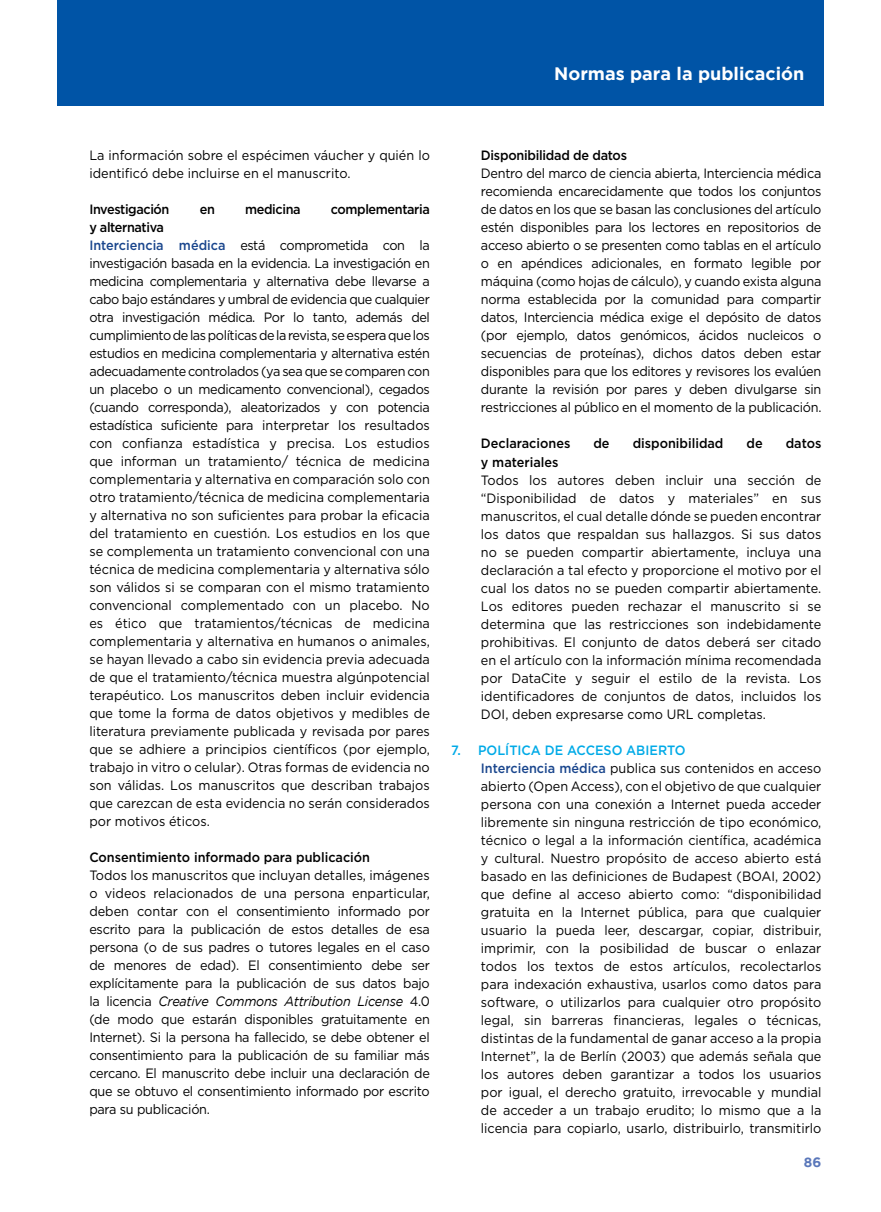
<style>
.page{position:relative;width:881px;height:1212px;background:#fff}
.page>*{position:absolute;margin:0;border:0;box-sizing:border-box;transform-origin:0 0}
.t1{font:700 18px "Gotham";color:#fff}
.t2{font:13.5px/18px "Gotham";color:#000;scale:.94 1}
.t3{font:500 13.5px "Gotham";color:#000;scale:.94 1}
.t4{font:500 13.5px "Gotham";letter-spacing:-.03em;color:#000;scale:.94 1}
.t5{font:500 13.5px "Gotham";letter-spacing:-.02em;color:#000;scale:.94 1}
.t6{font:700 13.5px "Gotham";color:#5a77ba}
.s1{font-weight:500}
.s2{font-weight:500;color:#1a468d}
.s3{font-style:italic}
.s4{font-weight:500;color:#00aae7}
</style>
<div class="page">
<div style="left:57px;top:0;width:766px;height:106px;background:#0054a6"></div>
<h1 class="t1" style="left:554px;top:63px;width:251px">Normas para la publicación</h1>
<p class="t2" style="left:89px;top:146px;width:363px">La información sobre el espécimen váucher y quién lo identificó debe incluirse en el manuscrito.</p>
<p class="t4" style="left:89px;top:200px;width:87px">Investigación</p>
<p class="t3" style="left:200px;top:200px;width:18px">en</p>
<p class="t4" style="left:245px;top:200px;width:60px">medicina</p>
<p class="t4" style="left:331px;top:200px;width:107px">complementaria</p>
<p class="t2" style="left:89px;top:218px;width:363px"><span class="s1">y alternativa<br></span><span class="s2">Interciencia médica</span> está comprometida con la investigación basada en la evidencia. La investigación en medicina complementaria y alternativa debe llevarse a cabo bajo estándares y umbral de evidencia que cualquier otra investigación médica. Por lo tanto, además del cumplimiento de las políticas de la revista, se espera que los estudios en medicina complementaria y alternativa estén adecuadamente controlados (ya sea que se comparen con un placebo o un medicamento convencional), cegados (cuando corresponda), aleatorizados y con potencia estadística suficiente para interpretar los resultados con confianza estadística y precisa. Los estudios que informan un tratamiento/ técnica de medicina complementaria y alternativa en comparación solo con otro tratamiento/técnica de medicina complementaria y alternativa no son suficientes para probar la eficacia del tratamiento en cuestión. Los estudios en los que se complementa un tratamiento convencional con una técnica de medicina complementaria y alternativa sólo son válidos si se comparan con el mismo tratamiento convencional complementado con un placebo. No es ético que tratamientos/técnicas de medicina complementaria y alternativa en humanos o animales, se hayan llevado a cabo sin evidencia previa adecuada de que el tratamiento/técnica muestra algúnpotencial terapéutico. Los manuscritos deben incluir evidencia que tome la forma de datos objetivos y medibles de literatura previamente publicada y revisada por pares que se adhiere a principios científicos (por ejemplo, trabajo in vitro o celular). Otras formas de evidencia no son válidas. Los manuscritos que describan trabajos que carezcan de esta evidencia no serán considerados por motivos éticos.</p>
<p class="t3" style="left:89px;top:848px;width:300px">Consentimiento informado para publicación</p>
<p class="t2" style="left:89px;top:865px;width:363px;text-align:justify">Todos los manuscritos que incluyan detalles, imágenes o videos relacionados de una persona enparticular, deben contar con el consentimiento informado por escrito para la publicación de estos detalles de esa persona (o de sus padres o tutores legales en el caso de menores de edad). El consentimiento debe ser explícitamente para la publicación de sus datos bajo la licencia <span class="s3">Creative Commons Attribution License</span> 4.0 (de modo que estarán disponibles gratuitamente en Internet). Si la persona ha fallecido, se debe obtener el consentimiento para la publicación de su familiar más cercano. El manuscrito debe incluir una declaración de que se obtuvo el consentimiento informado por escrito para su publicación.</p>
<p class="t5" style="left:480px;top:147px;width:157px">Disponibilidad de datos</p>
<p class="t2" style="left:480px;top:164px;width:363px;text-align:justify">Dentro del marco de ciencia abierta, Interciencia médica recomienda encarecidamente que todos los conjuntos de datos en los que se basan las conclusiones del artículo estén disponibles para los lectores en repositorios de acceso abierto o se presenten como tablas en el artículo o en apéndices adicionales, en formato legible por máquina (como hojas de cálculo), y cuando exista alguna norma establecida por la comunidad para compartir datos, Interciencia médica exige el depósito de datos (por ejemplo, datos genómicos, ácidos nucleicos o secuencias de proteínas), dichos datos deben estar disponibles para que los editores y revisores los evalúen durante la revisión por pares y deben divulgarse sin restricciones al público en el momento de la publicación.</p>
<p class="t3" style="left:480px;top:435px;width:97px">Declaraciones</p>
<p class="t3" style="left:593px;top:435px;width:19px">de</p>
<p class="t3" style="left:632px;top:435px;width:98px">disponibilidad</p>
<p class="t3" style="left:746px;top:435px;width:19px">de</p>
<p class="t3" style="left:785px;top:435px;width:39px">datos</p>
<p class="t3" style="left:480px;top:453px;width:84px">y materiales</p>
<p class="t2" style="left:480px;top:471px;width:363px;text-align:justify">Todos los autores deben incluir una sección de “Disponibilidad de datos y materiales” en sus manuscritos, el cual detalle dónde se pueden encontrar los datos que respaldan sus hallazgos. Si sus datos no se pueden compartir abiertamente, incluya una declaración a tal efecto y proporcione el motivo por el cual los datos no se pueden compartir abiertamente.<br>Los editores pueden rechazar el manuscrito si se determina que las restricciones son indebidamente prohibitivas. El conjunto de datos deberá ser citado en el artículo con la información mínima recomendada por DataCite y seguir el estilo de la revista. Los identificadores de conjuntos de datos, incluidos los DOI, deben expresarse como URL completas.</p>
<p class="t2" style="left:480px;top:741px;width:363px;text-indent:-30px"><span class="s4">7. POLÍTICA DE ACCESO ABIERTO<br></span><span class="s2">Interciencia médica</span> publica sus contenidos en acceso abierto (Open Access), con el objetivo de que cualquier persona con una conexión a Internet pueda acceder libremente sin ninguna restricción de tipo económico, técnico o legal a la información científica, académica y cultural. Nuestro propósito de acceso abierto está basado en las definiciones de Budapest (BOAI, 2002) que define al acceso abierto como: “disponibilidad gratuita en la Internet pública, para que cualquier usuario la pueda leer, descargar, copiar, distribuir, imprimir, con la posibilidad de buscar o enlazar todos los textos de estos artículos, recolectarlos para indexación exhaustiva, usarlos como datos para software, o utilizarlos para cualquier otro propósito legal, sin barreras financieras, legales o técnicas, distintas de la fundamental de ganar acceso a la propia Internet”, la de Berlín (2003) que además señala que los autores deben garantizar a todos los usuarios por igual, el derecho gratuito, irrevocable y mundial de acceder a un trabajo erudito; lo mismo que a la licencia para copiarlo, usarlo, distribuirlo, transmitirlo</p>
<p class="t6" style="left:803px;top:1154px;width:19px">86</p>
</div>
